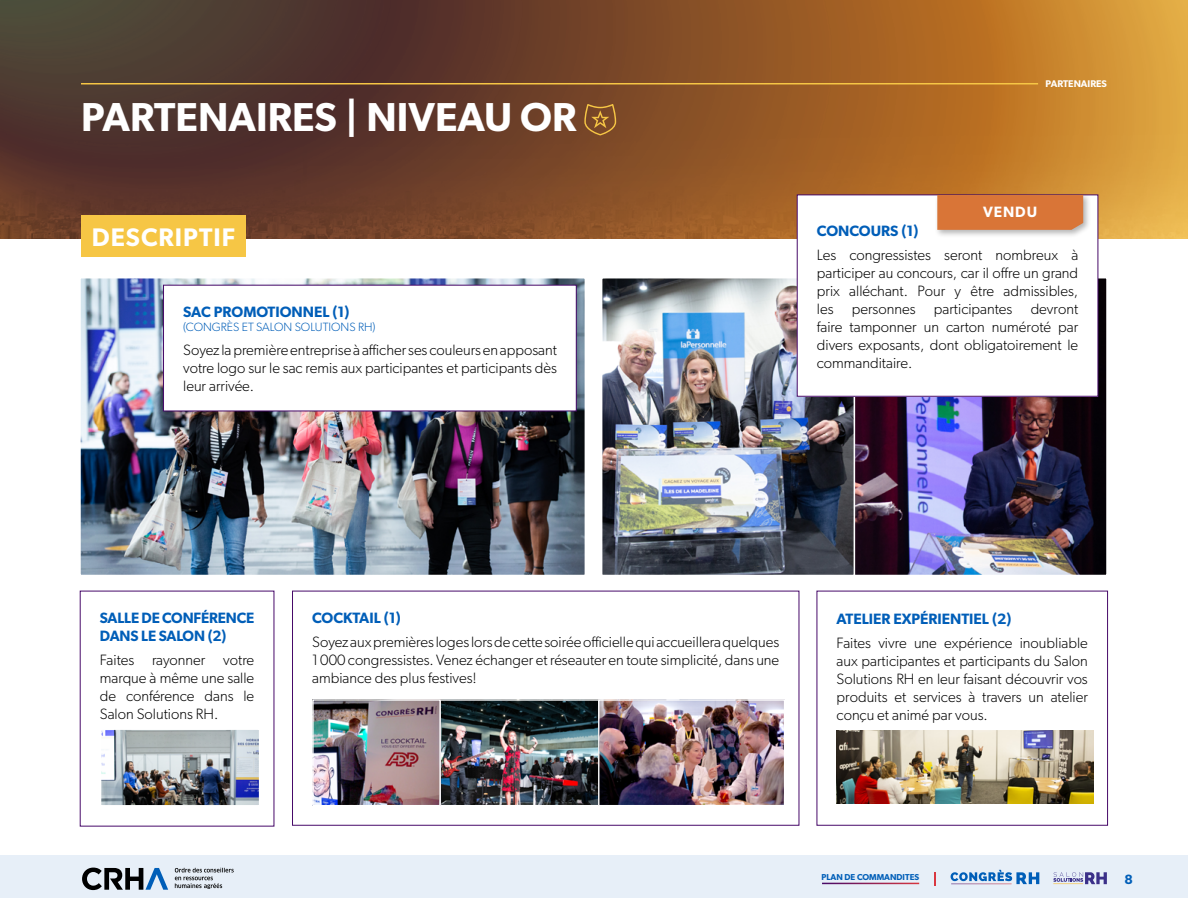
<style>
.page{position:relative;width:1188px;height:918px;background:#fff}
.page>*{position:absolute;margin:0;border:0;box-sizing:border-box;transform-origin:0 0}
.En-tête_de_page_-_Bleu{font:600 40.5px "Gibson";color:#fff}
.En-tête_de_page_-_Bleu-2{font:600 25.5px "Gibson";letter-spacing:.04em;color:#fff}
.Texte_de_corps_de_page_-_Noir{font:300 15px/18px "Gibson";color:#000;text-align:justify}
.Partenariat2{font:600 15px/18px "Gibson";color:#005eb8}
.Titre_de_section_de_page_-_Bleu_gras{font:600 15px "Gibson";letter-spacing:.06em;color:#fff}
.t1{font:600 13.5px "Gibson";color:#005eb8}
.Partenariat2-2{font:300 12px "Gibson";color:#005eb8}
.Titre_de_section_de_page_-_Noir{font:600 9.75px "Gibson";color:#fff}
.t2{font:600 8.55px "Gibson";color:#005eb8}
</style>
<div class="page">
<svg style="left:0;top:0;width:1188px;height:239px;background:#82522b"></svg>
<img style="left:857px;top:280px;width:248px;height:293px">
<div style="left:854px;top:277px;width:254px;height:299px;border:2px solid #fff"></div>
<img style="left:604px;top:280px;width:248px;height:293px">
<div style="left:601px;top:277px;width:254px;height:299px;border:2px solid #fff"></div>
<svg style="left:584px;top:104px;width:32px;height:31px"></svg>
<hr style="left:81px;top:83px;width:957px;height:1px;background:#f6c645">
<div style="left:81px;top:215px;width:165px;height:41px;background:#f6c645"></div>
<img style="left:82px;top:280px;width:501px;height:293px">
<div style="left:79px;top:277px;width:507px;height:299px;border:2px solid #fff"></div>
<div style="left:164px;top:285px;width:412px;height:126px;background:#fff"></div>
<img style="left:314px;top:701px;width:284px;height:103px">
<div style="left:439px;top:699px;width:163px;height:107px;border:1px solid #fff"></div>
<img style="left:600px;top:701px;width:183px;height:103px">
<div style="left:598px;top:699px;width:187px;height:107px;border:1px solid #fff"></div>
<div style="left:312px;top:699px;width:129px;height:107px;border:1px solid #fff"></div>
<div style="left:797px;top:195px;width:301px;height:201px;background:#fff"></div>
<img style="left:837px;top:730px;width:257px;height:74px">
<img style="left:102px;top:731px;width:156px;height:73px">
<div style="left:100px;top:729px;width:160px;height:77px;border:1px solid #fff"></div>
<div style="left:935px;top:193px;width:157px;height:45px;background:#000;opacity:.3"></div>
<div style="left:937px;top:195px;width:146px;height:35px;background:#d97537"></div>
<div style="left:0;top:855px;width:1188px;height:42px;background:#e6eff8"></div>
<svg style="left:82px;top:868px;width:86px;height:22px"></svg>
<svg style="left:175px;top:868px;width:59px;height:21px"></svg>
<svg style="left:951px;top:870px;width:88px;height:14px"></svg>
<hr style="left:951px;top:884px;width:61px;height:1px;background:#d6c9da">
<hr style="left:822px;top:883px;width:97px;height:1px;background:#fff">
<svg style="left:934px;top:872px;width:2px;height:13px"></svg>
<svg style="left:1053px;top:872px;width:54px;height:12px"></svg>
<hr style="left:1053px;top:884px;width:30px;height:1px;background:#fab51d">
<p class="En-tête_de_page_-_Bleu" style="left:81px;top:93px;width:497px">PARTENAIRES | NIVEAU OR</p>
<p class="En-tête_de_page_-_Bleu-2" style="left:92px;top:222px;width:145px">DESCRIPTIF</p>
<p class="Partenariat2" style="left:183px;top:302px;width:168px">SAC PROMOTIONNEL (1)</p>
<p class="Partenariat2-2" style="left:183px;top:320px;width:194px">(CONGRÈS ET SALON SOLUTIONS RH)</p>
<p class="Texte_de_corps_de_page_-_Noir" style="left:183px;top:341px;width:375px">Soyez la première entreprise à afficher ses couleurs en apposant votre logo sur le sac remis aux participantes et participants dès leur arrivée.</p>
<p class="Titre_de_section_de_page_-_Noir" style="left:1046px;top:78px;width:63px">PARTENAIRES</p>
<p class="Titre_de_section_de_page_-_Bleu_gras" style="left:983px;top:203px;width:56px">VENDU</p>
<p class="Partenariat2" style="left:817px;top:221px;width:103px">CONCOURS (1)</p>
<p class="Texte_de_corps_de_page_-_Noir" style="left:817px;top:245px;width:263px">Les congressistes seront nombreux à participer au concours, car il offre un grand prix alléchant. Pour y être admissibles, les personnes participantes devront faire tamponner un carton numéroté par divers exposants, dont obligatoirement le commanditaire.</p>
<p class="Partenariat2" style="left:100px;top:608px;width:156px">SALLE DE CONFÉRENCE<br>DANS LE SALON (2)</p>
<p class="Texte_de_corps_de_page_-_Noir" style="left:100px;top:650px;width:156px">Faites rayonner votre marque à même une salle de conférence dans le Salon Solutions RH.</p>
<p class="Partenariat2" style="left:312px;top:608px;width:90px">COCKTAIL (1)</p>
<p class="Texte_de_corps_de_page_-_Noir" style="left:312px;top:632px;width:469px">Soyez aux premières loges lors de cette soirée officielle qui accueillera quelques 1000 congressistes. Venez échanger et réseauter en toute simplicité, dans une ambiance des plus festives!</p>
<p class="Partenariat2" style="left:837px;top:610px;width:176px">ATELIER EXPÉRIENTIEL (2)</p>
<p class="Texte_de_corps_de_page_-_Noir" style="left:837px;top:634px;width:253px">Faites vivre une expérience inoubliable aux participantes et participants du Salon Solutions RH en leur faisant découvrir vos produits et services à travers un atelier conçu et animé par vous.</p>
<p class="t2" style="left:822px;top:872px;width:99px">PLAN DE COMMANDITES</p>
<p class="t1" style="left:1124px;top:871px;width:10px">8</p>
</div>
